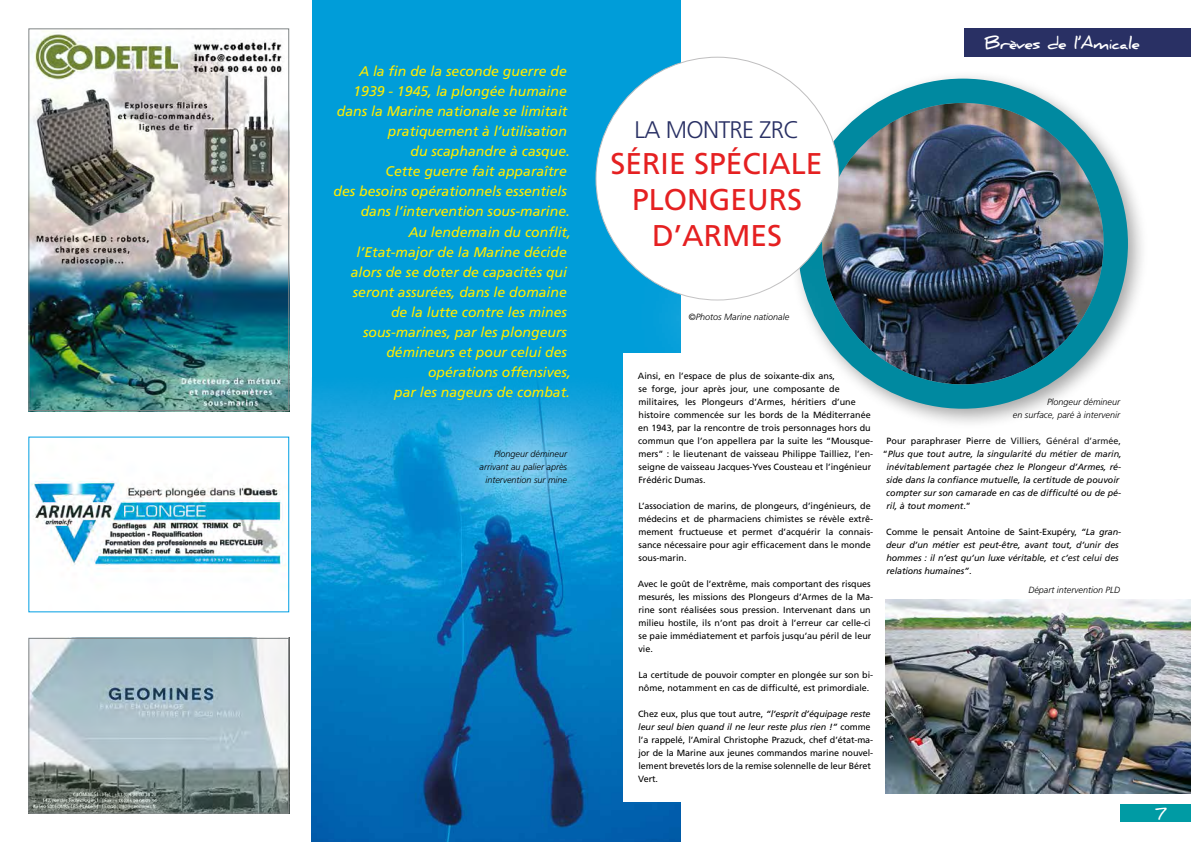
<style>
.page{position:relative;width:1191px;height:842px;background:#fff}
.page>*{position:absolute;margin:0;border:0;box-sizing:border-box;transform-origin:0 0}
.t1{font:30px/36px "Frutiger LT Std";color:#e52021;text-align:center}
.t2{font:300 24px "Frutiger LT Std";letter-spacing:-.03em;color:#293064}
.t3{font:700 18px "Daniel";color:#fff}
.t4{font:700 16px "Daniel";letter-spacing:-.03em;color:#fff}
.t5{font:italic 14px/20px "Frutiger";color:#ffed00;text-align:right}
.t6{font:9px/13px "Frutiger LT Std";color:#000}
.t7{font:italic 9px/13px "Frutiger";color:#000}
.t8{font:italic 300 9px/13px "Frutiger";color:#000;text-align:right}
.s1{font-family:"Frutiger";font-style:italic}
.s2{font-family:"Frutiger LT Std";font-style:normal}
</style>
<div class="page">
<div style="left:312px;top:0;width:368px;height:842px;background:#009dd9"></div>
<img style="left:312px;top:378px;width:368px;height:464px">
<div style="left:1120px;top:804px;width:71px;height:17px;background:#009ba4"></div>
<div style="left:964px;top:28px;width:227px;height:29px;background:#293064"></div>
<img style="left:30px;top:31px;width:257px;height:378px">
<div style="left:28px;top:28px;width:261px;height:383px;border:1px solid #808586"></div>
<img style="left:30px;top:640px;width:257px;height:172px">
<div style="left:28px;top:638px;width:261px;height:176px;border:1px solid #808586"></div>
<img style="left:31px;top:475px;width:255px;height:96px">
<div style="left:624px;top:353px;width:496px;height:448px;background:#fff"></div>
<svg style="left:432px;top:399px;width:185px;height:137px;background:#32a9df"></svg>
<img style="left:885px;top:600px;width:306px;height:194px">
<div style="left:788px;top:69px;width:361px;height:361px;background:#000;opacity:.35"></div>
<img style="left:822px;top:103px;width:281px;height:281px;border-radius:141px">
<div style="left:797px;top:79px;width:331px;height:330px;border:24px solid #0089a0;border-radius:50%"></div>
<div style="left:596px;top:57px;width:243px;height:243px;background:#fff;border-radius:50%"></div>
<svg style="left:641px;top:262px;width:195px;height:111px"></svg>
<img style="left:981px;top:599px;width:186px;height:47px">
<p class="t5" style="left:333px;top:62px;width:239px">A la fin de la seconde guerre de<br>1939 - 1945, la plongée humaine dans la Marine nationale se limitait pratiquement à l’utilisation<br>du scaphandre à casque.<br>Cette guerre fait apparaître<br>des besoins opérationnels essentiels dans l’intervention sous-marine.<br>Au lendemain du conflit, l’Etat-major de la Marine décide alors de se doter de capacités qui seront assurées, dans le domaine<br>de la lutte contre les mines sous-marines, par les plongeurs démineurs et pour celui des opérations offensives,<br>par les nageurs de combat.</p>
<p class="t8" style="left:479px;top:447px;width:89px">Plongeur démineur arrivant au palier après intervention sur mine</p>
<h3 class="t4" style="left:984px;top:34px;width:157px">Brèves de l’Amicale</h3>
<h2 class="t2" style="left:634px;top:116px;width:166px">LA MONTRE ZRC</h2>
<h1 class="t1" style="left:610px;top:146px;width:213px">SÉRIE SPÉCIALE<br>PLONGEURS<br>D’ARMES</h1>
<p class="t8" style="left:688px;top:311px;width:102px">©Photos Marine nationale</p>
<p class="t6" style="left:638px;top:369px;width:237px">Ainsi, en l’espace de plus de soixante-dix ans,<br>se forge, jour après jour, une composante de militaires, les Plongeurs d’Armes, héritiers d’une histoire commencée sur les bords de la Méditerranée en 1943, par la rencontre de trois personnages hors du commun que l’on appellera par la suite les “Mousque&shy;mers” : le lieutenant de vaisseau Philippe Tailliez, l’en&shy;seigne de vaisseau Jacques-Yves Cousteau et l’ingénieur Frédéric Dumas.</p>
<p class="t6" style="left:638px;top:499px;width:236px">L’association de marins, de plongeurs, d’ingénieurs, de médecins et de pharmaciens chimistes se révèle extrê&shy;mement fructueuse et permet d’acquérir la connais&shy;sance nécessaire pour agir efficacement dans le monde sous-marin.</p>
<p class="t6" style="left:638px;top:577px;width:237px">Avec le goût de l’extrême, mais comportant des risques mesurés, les missions des Plongeurs d’Armes de la Ma&shy;rine sont réalisées sous pression. Intervenant dans un milieu hostile, ils n’ont pas droit à l’erreur car celle-ci se paie immédiatement et parfois jusqu’au péril de leur vie.</p>
<p class="t6" style="left:638px;top:668px;width:236px">La certitude de pouvoir compter en plongée sur son bi&shy;nôme, notamment en cas de difficulté, est primordiale.</p>
<p class="t6" style="left:638px;top:707px;width:234px">Chez eux, plus que tout autre, <span class="s1">“l’esprit d’équipage reste</span></p>
<p class="t7" style="left:638px;top:720px;width:234px">leur seul bien quand il ne leur reste plus rien !” <span class="s2">comme</span></p>
<p class="t6" style="left:638px;top:733px;width:236px">l’a rappelé, l’Amiral Christophe Prazuck, chef d’état-ma&shy;jor de la Marine aux jeunes commandos marine nouvel&shy;lement brevetés lors de la remise solennelle de leur Béret Vert.</p>
<p class="t8" style="left:1013px;top:395px;width:109px">Plongeur démineur<br>en surface, paré à intervenir</p>
<p class="t6" style="left:886px;top:434px;width:236px">Pour paraphraser Pierre de Villiers, Général d’armée,</p>
<p class="t7" style="left:886px;top:447px;width:237px;text-indent:-4px"><span class="s2">“</span>Plus que tout autre, la singularité du métier de marin, inévitablement partagée chez le Plongeur d’Armes, ré&shy;side dans la confiance mutuelle, la certitude de pouvoir compter sur son camarade en cas de difficulté ou de pé&shy;ril, à tout moment<span class="s2">.”</span></p>
<p class="t6" style="left:886px;top:525px;width:236px">Comme le pensait Antoine de Saint-Exupéry, <span class="s1">“La gran-</span></p>
<p class="t7" style="left:886px;top:538px;width:234px;text-align:justify">deur d’un métier est peut-être, avant tout, d’unir des hommes : il n’est qu’un luxe véritable, et c’est celui des relations humaines”<span class="s2">.</span></p>
<p class="t8" style="left:1028px;top:584px;width:93px">Départ intervention PLD</p>
<h3 class="t3" style="left:1155px;top:803px;width:14px">7</h3>
</div>
